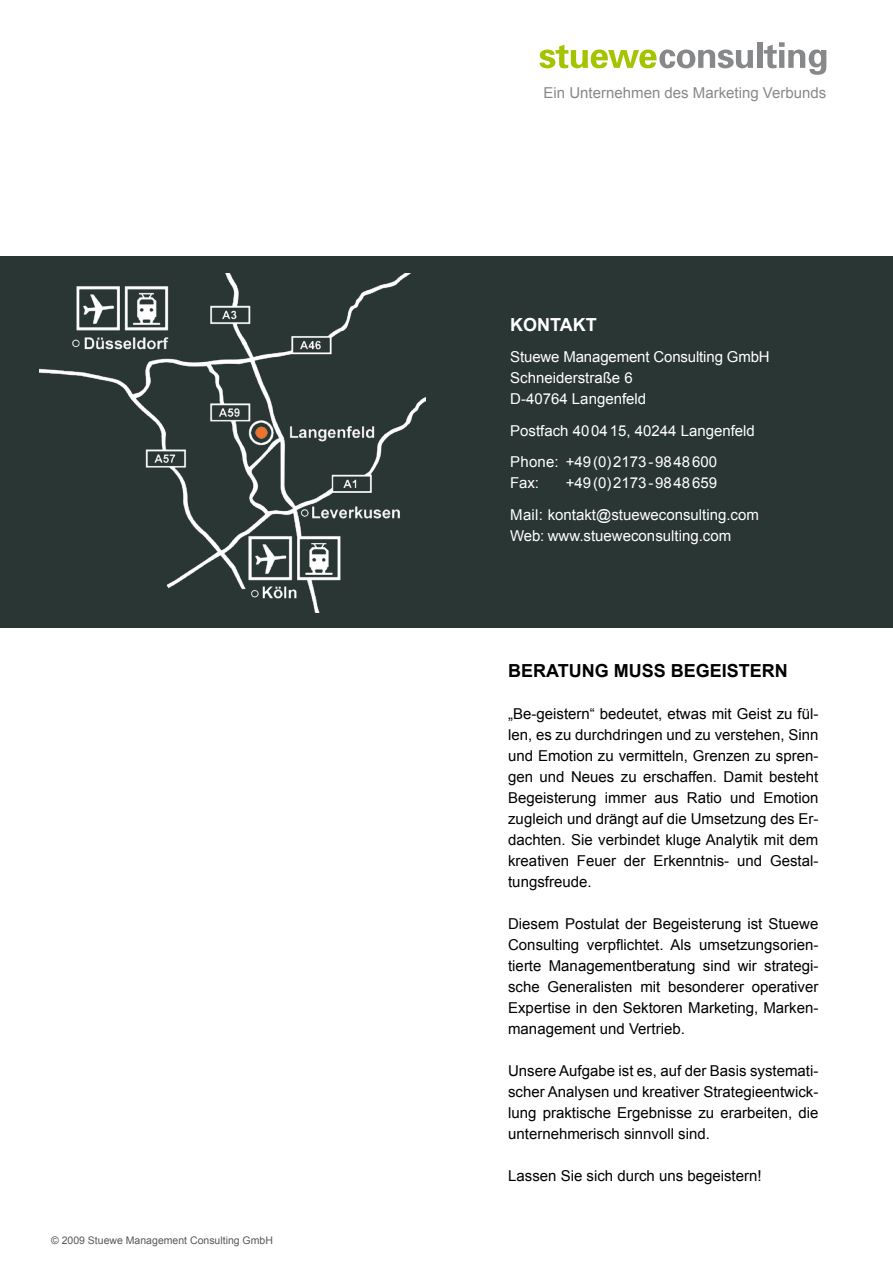
<style>
.page{position:relative;width:893px;height:1263px;background:#fff}
.page>*{position:absolute;margin:0;border:0;box-sizing:border-box;transform-origin:0 0}
.t1{font:700 18px "Arial";color:#000}
.t2{font:700 18px "Arial";color:#fff}
.t3{font:15px/21px "Arial";color:#000;text-align:justify}
.t4{font:15px/21px "Arial";color:#fff}
.t5{font:15px "Arial";color:#87888a}
.t6{font:10.5px "Arial";color:#58585a}
</style>
<div class="page">
<div style="left:0;top:256px;width:893px;height:371px;background:#293633"></div>
<svg style="left:540px;top:45px;width:213px;height:23px"></svg>
<div style="left:757px;top:42px;width:5px;height:26px;background:#87888a"></div>
<svg style="left:764px;top:42px;width:62px;height:33px"></svg>
<img style="left:40px;top:274px;width:386px;height:338px">
<p class="t6" style="left:51px;top:1234px;width:223px">© 2009 Stuewe Management Consulting GmbH</p>
<p class="t5" style="left:544px;top:83px;width:284px">Ein Unternehmen des Marketing Verbunds</p>
<p class="t2" style="left:510px;top:312px;width:88px">KONTAKT</p>
<p class="t4" style="left:510px;top:347px;width:261px">Stuewe Management Consulting GmbH<br>Schneiderstraße 6<br>D-40764 Langenfeld</p>
<p class="t4" style="left:510px;top:415px;width:246px;line-height:31.5px">Postfach 400415, 40244 Langenfeld<br>Phone: +49 (0) 2173 - 98 48 600</p>
<p class="t4" style="left:510px;top:473px;width:30px">Fax:</p>
<p class="t4" style="left:510px;top:467px;width:250px;line-height:31.5px;text-indent:56px">+49 (0) 2173 - 98 48 659<br>Mail: kontakt@stueweconsulting.com</p>
<p class="t4" style="left:510px;top:525px;width:222px">Web: www.stueweconsulting.com</p>
<p class="t1" style="left:508px;top:659px;width:281px">BERATUNG MUSS BEGEISTERN</p>
<p class="t3" style="left:508px;top:704px;width:312px">„Be-geistern“ bedeutet, etwas mit Geist zu fül&shy;len, es zu durchdringen und zu verstehen, Sinn und Emotion zu vermitteln, Grenzen zu spren&shy;gen und Neues zu erschaffen. Damit besteht Begeisterung immer aus Ratio und Emotion zugleich und drängt auf die Umsetzung des Er&shy;dachten. Sie verbindet kluge Analytik mit dem kreativen Feuer der Erkenntnis- und Gestal&shy;tungsfreude.</p>
<p class="t3" style="left:508px;top:914px;width:312px">Diesem Postulat der Begeisterung ist Stuewe Consulting verpflichtet. Als umsetzungsorien&shy;tierte Managementberatung sind wir strategi&shy;sche Generalisten mit besonderer operativer Expertise in den Sektoren Marketing, Marken&shy;management und Vertrieb.</p>
<p class="t3" style="left:508px;top:1061px;width:312px">Unsere Aufgabe ist es, auf der Basis systemati&shy;scher Analysen und kreativer Strategieentwick&shy;lung praktische Ergebnisse zu erarbeiten, die unternehmerisch sinnvoll sind.</p>
<p class="t3" style="left:508px;top:1166px;width:255px">Lassen Sie sich durch uns begeistern!</p>
</div>
